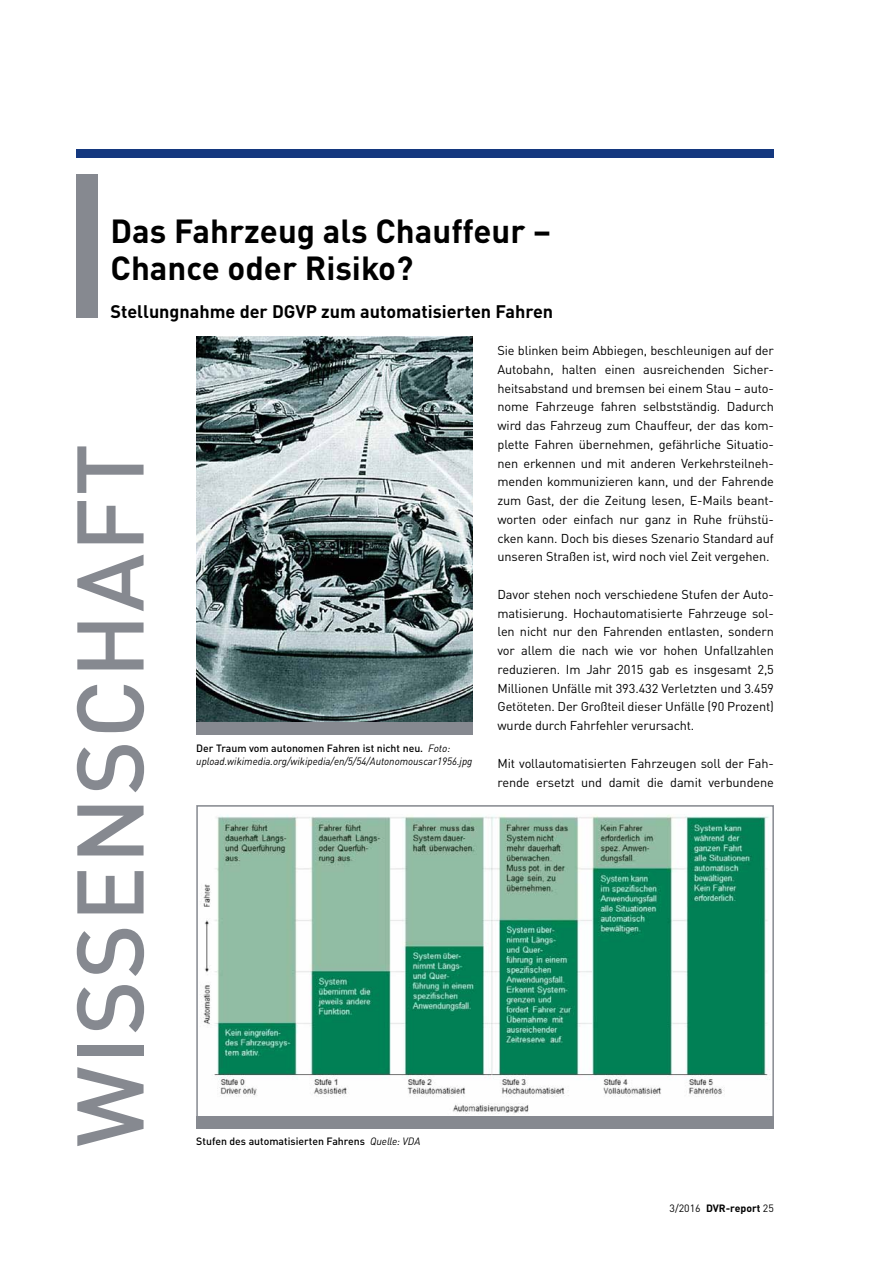
<style>
.page{position:relative;width:893px;height:1263px;background:#fff}
.page>*{position:absolute;margin:0;border:0;box-sizing:border-box;transform-origin:0 0}
.t1{font:500 93px "DINOT";letter-spacing:.02em;color:#868990}
.t2{font:700 33px/37.5px "DINOT";color:#000}
.t3{font:700 18px "DINOT";color:#000}
.t4{font:12.75px/18.8px "DINOT";letter-spacing:-.01em;color:#000;text-align:justify}
.t5{font:italic 10.5px/13.5px "DINOT";color:#000}
.t6{font:500 10.5px "DINOT";color:#000}
.t7{font:700 10.5px "DINOT";color:#000}
.s1{font-weight:500;font-style:normal}
.s2{font-weight:400;font-style:italic}
.s3{font-weight:400}
</style>
<div class="page">
<div style="left:77px;top:149px;width:697px;height:8px;background:#14387f"></div>
<img style="left:196px;top:336px;width:277px;height:386px">
<div style="left:196px;top:722px;width:277px;height:13px;background:#868990"></div>
<div style="left:77px;top:174px;width:21px;height:144px;background:#868990"></div>
<img style="left:200px;top:815px;width:569px;height:299px">
<div style="left:196px;top:1116px;width:578px;height:13px;background:#868990"></div>
<h2 class="t2" style="left:111px;top:211px;width:442px">Das Fahrzeug als Chauffeur –<br>Chance oder Risiko?</h2>
<h3 class="t3" style="left:111px;top:299px;width:444px">Stellungnahme der DGVP zum automatisierten Fahren</h3>
<p class="t4" style="left:497px;top:341px;width:278px">Sie blinken beim Abbiegen, beschleunigen auf der Autobahn, halten einen ausreichenden Sicher&shy;heitsabstand und bremsen bei einem Stau – auto&shy;nome Fahrzeuge fahren selbstständig. Dadurch wird das Fahrzeug zum Chauffeur, der das kom&shy;plette Fahren übernehmen, gefährliche Situatio&shy;nen erkennen und mit anderen Verkehrsteilneh&shy;menden kommunizieren kann, und der Fahrende zum Gast, der die Zeitung lesen, E-Mails beant&shy;worten oder einfach nur ganz in Ruhe frühstü&shy;cken kann. Doch bis dieses Szenario Standard auf unseren Straßen ist, wird noch viel Zeit vergehen.</p>
<p class="t4" style="left:497px;top:585px;width:278px">Davor stehen noch verschiedene Stufen der Auto&shy;matisierung. Hochautomatisierte Fahrzeuge sol&shy;len nicht nur den Fahrenden entlasten, sondern vor allem die nach wie vor hohen Unfallzahlen reduzieren. Im Jahr 2015 gab es insgesamt 2,5<br>Millionen Unfälle mit 393.432 Verletzten und 3.459<br>Getöteten. Der Großteil dieser Unfälle (90 Prozent) wurde durch Fahrfehler verursacht.</p>
<p class="t4" style="left:497px;top:753px;width:278px">Mit vollautomatisierten Fahrzeugen soll der Fah&shy;rende ersetzt und damit die damit verbundene</p>
<h1 class="t1" style="left:51px;top:1147px;width:705px;rotate:-90deg">WISSENSCHAFT</h1>
<p class="t5" style="left:196px;top:741px;width:278px"><span class="s1">Der Traum vom autonomen Fahren ist nicht neu.</span> Foto: upload.wikimedia.org/wikipedia/en/5/54/Autonomouscar1956.jpg</p>
<p class="t6" style="left:196px;top:1135px;width:226px">Stufen des automatisierten Fahrens <span class="s2">Quelle: VDA</span></p>
<p class="t7" style="left:670px;top:1201px;width:106px"><span class="s3">3/2016</span> DVR-report <span class="s3">25</span></p>
</div>
